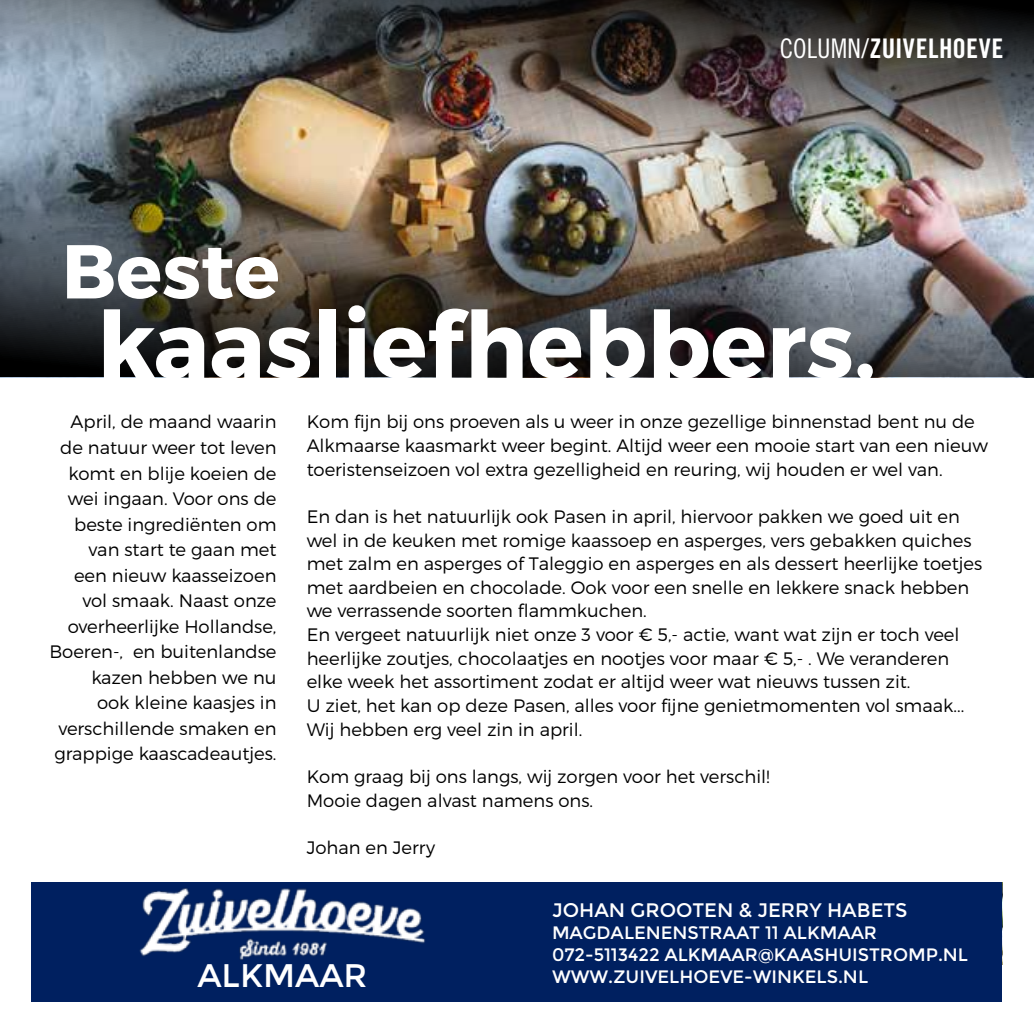
<style>
.page{position:relative;width:1034px;height:1034px;background:#fff}
.page>*{position:absolute;margin:0;border:0;box-sizing:border-box;transform-origin:0 0}
.t1{font:700 92.7px "Montserrat";color:#fff}
.t2{font:700 76.05px "Montserrat";color:#fff}
.t3{font:32.62px "Montserrat";color:#fff}
.t4{font:27px "Trade Gothic LT Std Bd Cn 20";letter-spacing:.015em;color:#fff}
.t5{font:19.57px "Montserrat";color:#fff}
.t6{font:300 18px/25.4px "Montserrat";color:#000}
.t7{font:18px/21.8px "Montserrat";color:#fff}
.s1{font-family:"Trade Gothic LT Std Cn 18"}
</style>
<div class="page">
<div style="left:32px;top:882px;width:969px;height:119px;background:#002060"></div>
<img style="left:128px;top:882px;width:310px;height:88px">
<img style="left:0;top:0;width:1033px;height:377px">
<h3 class="t4" style="left:779px;top:32px;width:225px"><span class="s1">COLUMN/</span>ZUIVELHOEVE</h3>
<h2 class="t2" style="left:62px;top:224px;width:219px">Beste</h2>
<h1 class="t1" style="left:97px;top:288px;width:780px">kaasliefhebbers,</h1>
<p class="t6" style="left:49px;top:409px;width:228px;text-align:right">April, de maand waarin de natuur weer tot leven komt en blije koeien de wei ingaan. Voor ons de beste ingrediënten om van start te gaan met<br>een nieuw kaasseizoen vol smaak. Naast onze overheerlijke Hollandse,<br>Boeren-, en buitenlandse kazen hebben we nu<br>ook kleine kaasjes in verschillende smaken en grappige kaascadeautjes.</p>
<p class="t6" style="left:306px;top:410px;width:682px;line-height:23.6px">Kom fijn bij ons proeven als u weer in onze gezellige binnenstad bent nu de<br>Alkmaarse kaasmarkt weer begint. Altijd weer een mooie start van een nieuw toeristenseizoen vol extra gezelligheid en reuring, wij houden er wel van.</p>
<p class="t6" style="left:306px;top:504px;width:677px;line-height:23.6px">En dan is het natuurlijk ook Pasen in april, hiervoor pakken we goed uit en wel in de keuken met romige kaassoep en asperges, vers gebakken quiches met zalm en asperges of Taleggio en asperges en als dessert heerlijke toetjes met aardbeien en chocolade. Ook voor een snelle en lekkere snack hebben we verrassende soorten flammkuchen.<br>En vergeet natuurlijk niet onze 3 voor € 5,- actie, want wat zijn er toch veel heerlijke zoutjes, chocolaatjes en nootjes voor maar € 5,- . We veranderen elke week het assortiment zodat er altijd weer wat nieuws tussen zit.<br>U ziet, het kan op deze Pasen, alles voor fijne genietmomenten vol smaak...<br>Wij hebben erg veel zin in april.</p>
<p class="t6" style="left:306px;top:764px;width:464px;line-height:23.6px">Kom graag bij ons langs, wij zorgen voor het verschil!<br>Mooie dagen alvast namens ons.</p>
<p class="t6" style="left:306px;top:834px;width:130px">Johan en Jerry</p>
<p class="t5" style="left:552px;top:898px;width:357px">JOHAN GROOTEN &amp; JERRY HABETS</p>
<p class="t7" style="left:552px;top:922px;width:417px">MAGDALENENSTRAAT 11 ALKMAAR<br>072-5113422 ALKMAAR@KAASHUISTROMP.NL</p>
<h3 class="t3" style="left:197px;top:956px;width:171px">ALKMAAR</h3>
<p class="t7" style="left:552px;top:965px;width:317px">WWW.ZUIVELHOEVE-WINKELS.NL</p>
</div>
